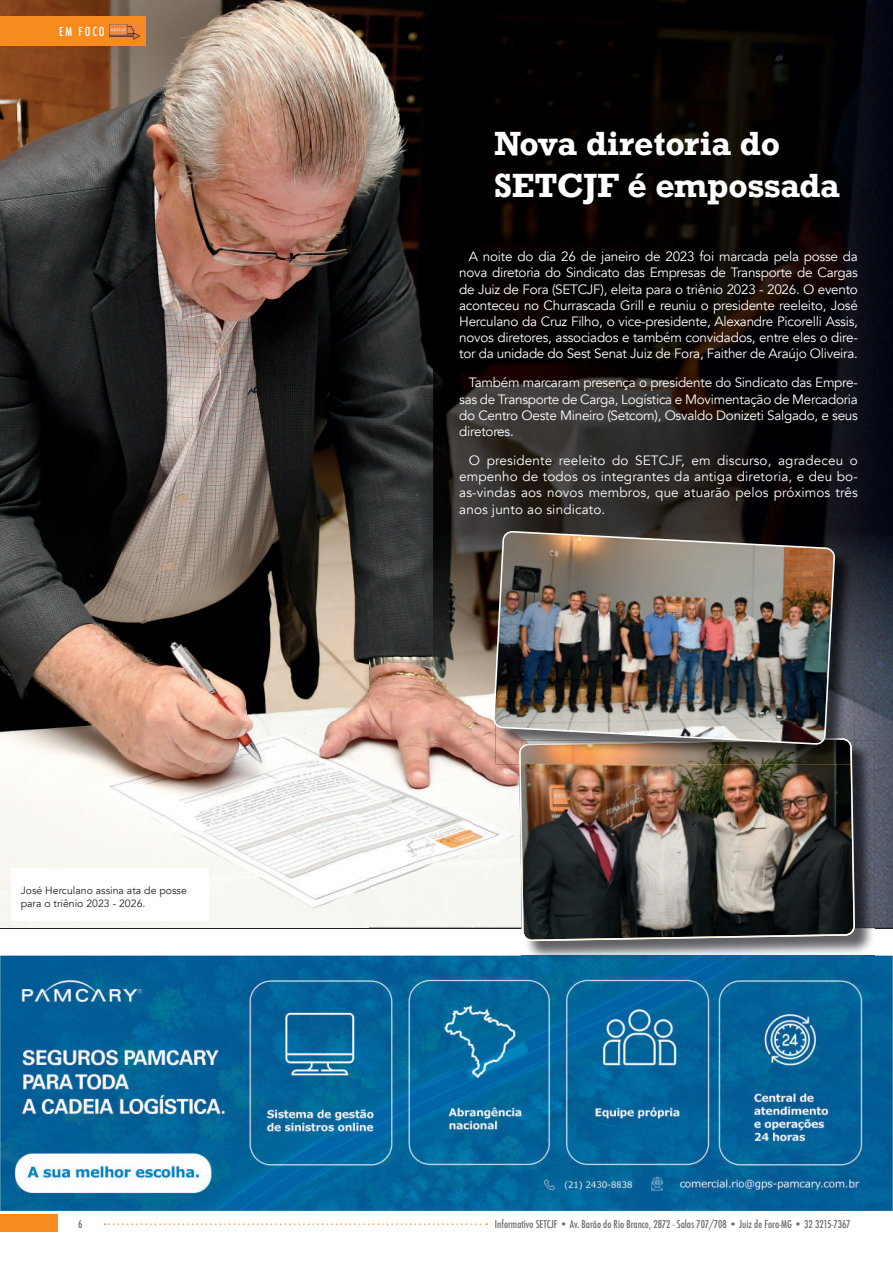
<style>
.page{position:relative;width:893px;height:1263px;background:#fff}
.page>*{position:absolute;margin:0;border:0;box-sizing:border-box;transform-origin:0 0}
.t1{font:700 31.5px/42px "Rockwell";color:#fff}
.t2{font:13.5px/16.2px "Avenir";letter-spacing:-.02em;color:#fff;text-align:justify}
.t3{font:500 condensed 12px "Futura";letter-spacing:.16em;color:#fff}
.t4{font:500 condensed 10.5px "Futura";color:#6c6d70}
.t5{font:10.5px/12.6px "Avenir";color:#231f20}
</style>
<div class="page">
<svg style="left:104px;top:1223px;width:383px;height:2px"></svg>
<div style="left:0;top:1214px;width:57px;height:18px;background:#f68b1f"></div>
<img style="left:0;top:0;width:472px;height:928px">
<img style="left:472px;top:697px;width:47px;height:231px">
<img style="left:855px;top:537px;width:38px;height:391px">
<img style="left:433px;top:0;width:460px;height:537px">
<img style="left:433px;top:536px;width:59px;height:161px">
<div style="left:11px;top:868px;width:198px;height:53px;background:#fff"></div>
<img style="left:0;top:956px;width:893px;height:255px">
<div style="left:0;top:17px;width:146px;height:29px;background:#f68b1f"></div>
<img style="left:109px;top:24px;width:31px;height:16px">
<img style="left:521px;top:740px;width:354px;height:221px">
<img style="left:519px;top:764px;width:336px;height:177px">
<img style="left:495px;top:533px;width:360px;height:231px">
<img style="left:852px;top:740px;width:3px;height:24px">
<img style="left:519px;top:738px;width:333px;height:26px">
<img style="left:492px;top:530px;width:344px;height:216px">
<p class="t3" style="left:59px;top:24px;width:47px">EM FOCO</p>
<p class="t5" style="left:21px;top:884px;width:168px">José Herculano assina ata de posse para o triênio 2023 - 2026.</p>
<h1 class="t1" style="left:494px;top:122px;width:347px">Nova diretoria do<br>SETCJF é empossada</h1>
<p class="t2" style="left:459px;top:249px;width:400px;text-indent:10px">A noite do dia 26 de janeiro de 2023 foi marcada pela posse da nova diretoria do Sindicato das Empresas de Transporte de Cargas de Juiz de Fora (SETCJF), eleita para o triênio 2023 - 2026. O evento aconteceu no Churrascada Grill e reuniu o presidente reeleito, José Herculano da Cruz Filho, o vice-presidente, Alexandre Picorelli Assis, novos diretores, associados e também convidados, entre eles o dire&shy;tor da unidade do Sest Senat Juiz de Fora, Faither de Araújo Oliveira.</p>
<p class="t2" style="left:459px;top:375px;width:400px;text-indent:10px">Também marcaram presença o presidente do Sindicato das Empre&shy;sas de Transporte de Carga, Logística e Movimentação de Mercadoria do Centro Oeste Mineiro (Setcom), Osvaldo Donizeti Salgado, e seus diretores.</p>
<p class="t2" style="left:459px;top:452px;width:400px;text-indent:10px">O presidente reeleito do SETCJF, em discurso, agradeceu o empenho de todos os integrantes da antiga diretoria, e deu bo&shy;as-vindas aos novos membros, que atuarão pelos próximos três anos junto ao sindicato.</p>
<p class="t4" style="left:78px;top:1217px;width:6px">6</p>
<p class="t4" style="left:495px;top:1217px;width:357px">Informativo SETCJF • Av. Barão do Rio Branco, 2872 - Salas 707/708 • Juiz de Fora-MG • 32 3215-7367</p>
</div>
